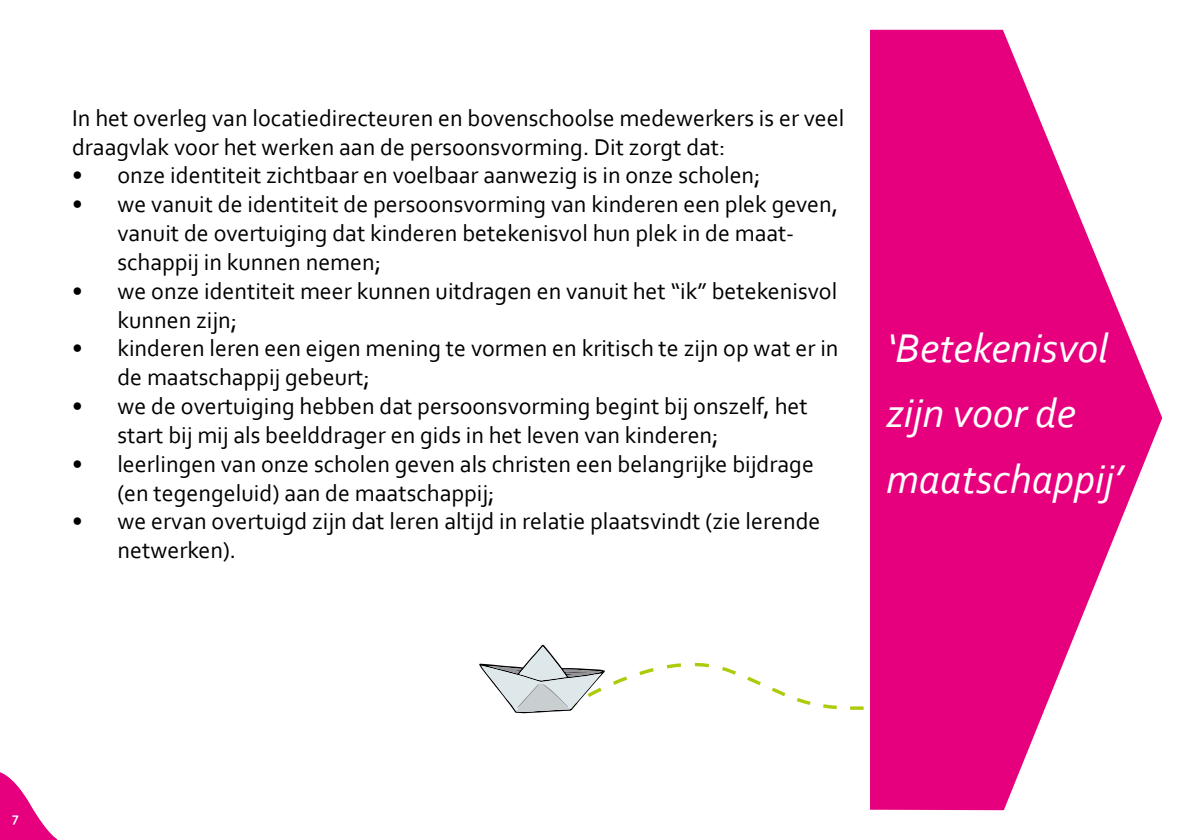
<style>
.page{position:relative;width:1191px;height:840px;background:#fff}
.page>*{position:absolute;margin:0;border:0;box-sizing:border-box;transform-origin:0 0}
.t1{font:italic 42px/65.2px "Corbel";color:#fff}
.t2{font:24px/28.8px "Corbel";color:#000}
.t3{font:700 14px "Corbel";color:#fff}
</style>
<div class="page">
<svg style="left:479px;top:644px;width:385px;height:69px"></svg>
<svg style="left:870px;top:30px;width:292px;height:779px;fill:#e6007d"></svg>
<svg style="left:0;top:772px;width:57px;height:67px"></svg>
<p class="t2" style="left:72px;top:103px;width:774px">In het overleg van locatiedirecteuren en bovenschoolse medewerkers is er veel draagvlak voor het werken aan de persoonsvorming. Dit zorgt dat:</p>
<p class="t2" style="left:72px;top:160px;width:690px">• onze identiteit zichtbaar en voelbaar aanwezig is in onze scholen;</p>
<p class="t2" style="left:117px;top:189px;width:722px;text-indent:-45px">• we vanuit de identiteit de persoonsvorming van kinderen een plek geven, vanuit de overtuiging dat kinderen betekenisvol hun plek in de maat&shy;schappij in kunnen nemen;</p>
<p class="t2" style="left:117px;top:275px;width:721px;text-indent:-45px">• we onze identiteit meer kunnen uitdragen en vanuit het “ik” betekenisvol kunnen zijn;</p>
<p class="t2" style="left:117px;top:333px;width:722px;text-indent:-45px">• kinderen leren een eigen mening te vormen en kritisch te zijn op wat er in de maatschappij gebeurt;</p>
<p class="t2" style="left:117px;top:391px;width:692px;text-indent:-45px">• we de overtuiging hebben dat persoonsvorming begint bij onszelf, het start bij mij als beelddrager en gids in het leven van kinderen;</p>
<p class="t2" style="left:117px;top:448px;width:698px;text-indent:-45px">• leerlingen van onze scholen geven als christen een belangrijke bijdrage (en tegengeluid) aan de maatschappij;</p>
<p class="t2" style="left:117px;top:506px;width:704px;text-indent:-45px">• we ervan overtuigd zijn dat leren altijd in relatie plaatsvindt (zie lerende netwerken).</p>
<h1 class="t1" style="left:886px;top:314px;width:238px">‘Betekenisvol zijn voor de maatschappij’</h1>
<p class="t3" style="left:12px;top:808px;width:8px">7</p>
</div>
